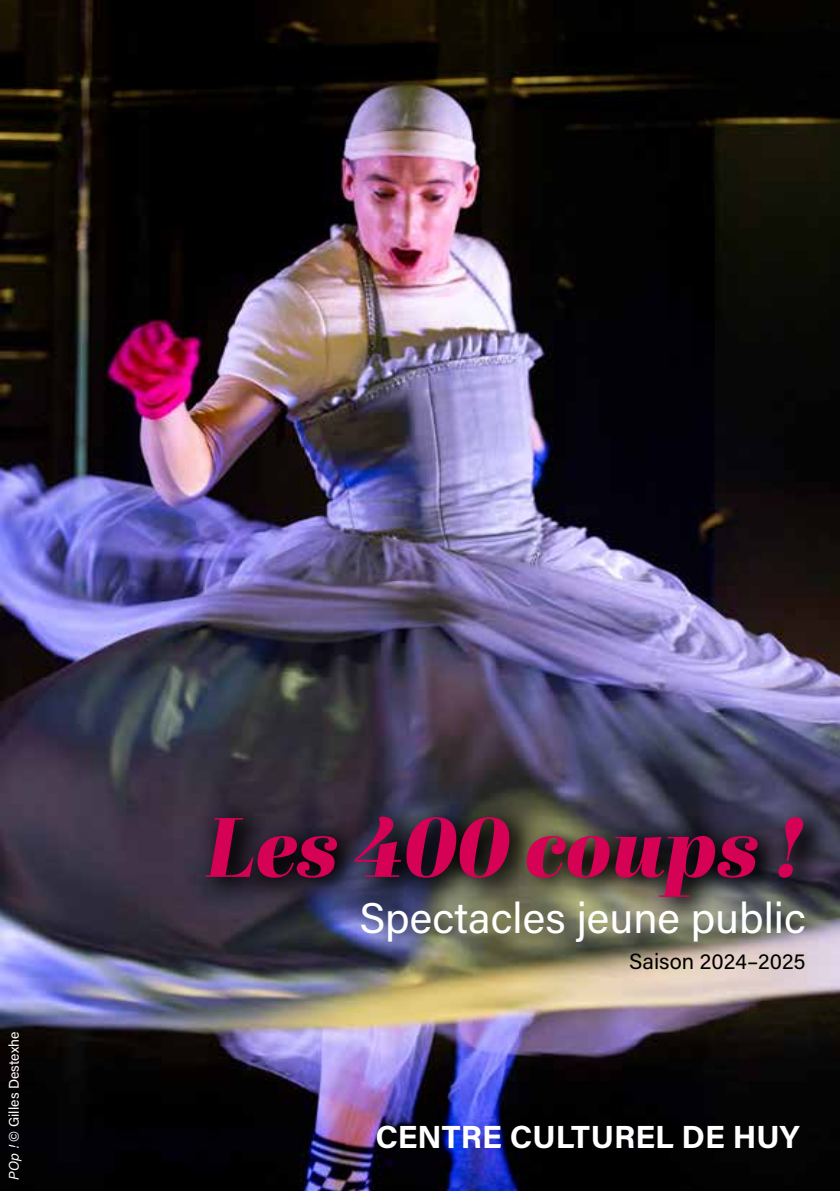
<style>
.page{position:relative;width:840px;height:1191px;background:#fff}
.page>*{position:absolute;margin:0;border:0;box-sizing:border-box;transform-origin:0 0}
.t1{font:italic 84px "Abril Fatface";color:#d50155}
.t2{font:43px "Acumin Variable Concept";color:#fff}
.t3{font:32px "Acumin Variable Concept";color:#fff}
.t4{font:22px "Acumin Variable Concept";color:#000}
.t5{font:14px "Acumin Pro";color:#fff}
.s1{font-style:italic}
</style>
<div class="page">
<img style="left:0;top:0;width:839px;height:1191px">
<svg style="left:192px;top:798px;width:644px;height:129px;background:#3b3a3f"></svg>
<p class="t5" style="left:4px;top:1179px;width:149px;rotate:-90deg"><span class="s1">POp !</span> © Gilles Destexhe</p>
<h1 class="t1" style="left:206px;top:787px;width:600px">Les 400 coups !</h1>
<p class="t2" style="left:359px;top:888px;width:447px">Spectacles jeune public</p>
<p class="t4" style="left:629px;top:946px;width:178px">Saison 2024–2025</p>
<p class="t3" style="left:375px;top:1115px;width:425px">CENTRE CULTUREL DE HUY</p>
</div>
